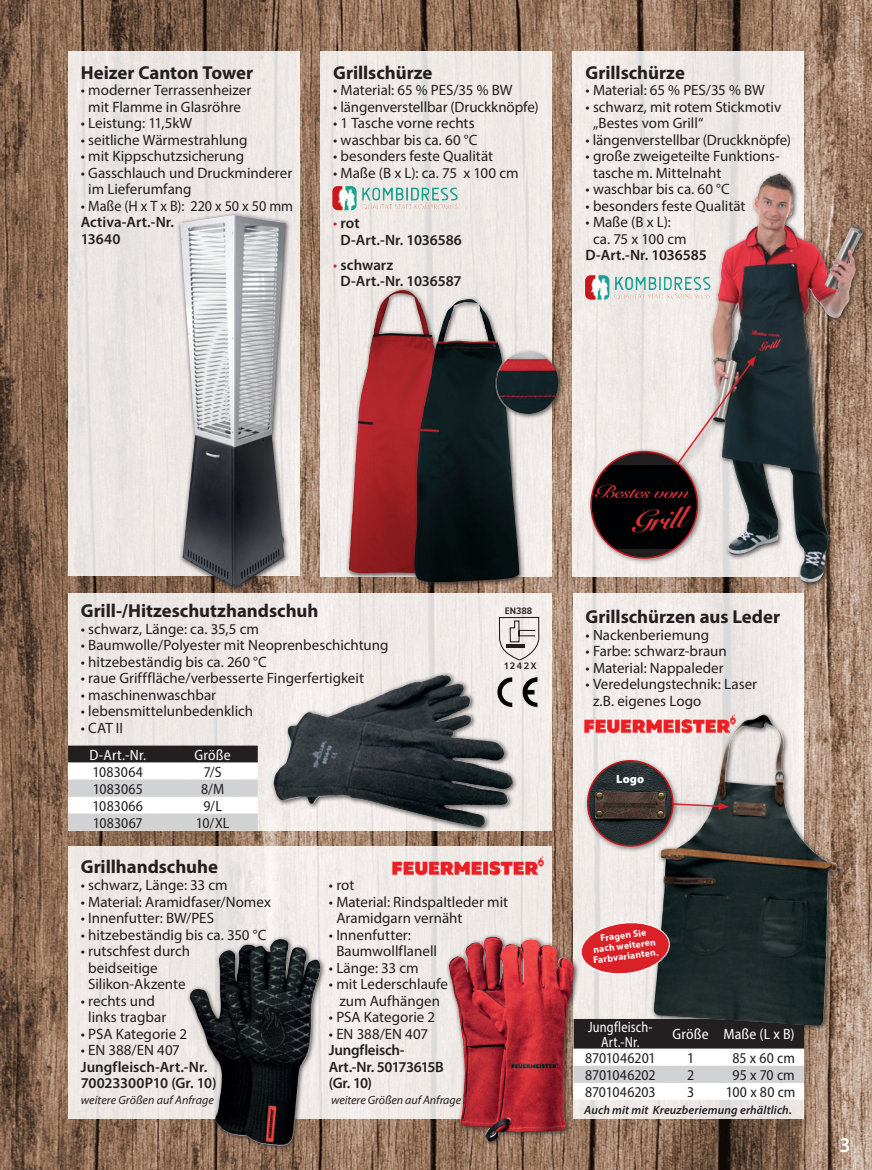
<style>
.page{position:relative;width:872px;height:1170px;background:#fff}
.page>*{position:absolute;margin:0;border:0;box-sizing:border-box;transform-origin:0 0}
.t1{font:600 21px "Myriad Pro";color:#fff}
.t2{font:700 18.75px "Myriad Pro";color:#231f20}
.t3{font:15px/16.5px "Myriad Pro";color:#231f20}
.t4{font:600 15px/16.5px "Myriad Pro";letter-spacing:-.005em;color:#231f20}
.t5{font:semi-condensed 15px "Myriad Pro";color:#231f20}
.t6{font:semi-condensed 15px "Myriad Pro";letter-spacing:.01em;color:#fff}
.t7{font:semi-condensed 15px/15px "Myriad Pro";letter-spacing:.01em;color:#fff;text-align:center;scale:.9 1}
.t8{font:italic 12px "Myriad Pro";color:#231f20}
.t9{font:italic 600 12px "Myriad Pro";letter-spacing:.01em;color:#231f20}
.t10{font:900 12px "Myriad Pro";color:#fff}
.t11{font:600 9.75px "Proxima Nova Cond";letter-spacing:.075em;color:#231f20;scale:1.1 1}
.t12{font:700 9.6px/10.5px "Myriad Pro";color:#fff;text-align:center}
.t13{font:700 8.55px "Helvetica Neue";color:#231f20;scale:.96 1}
.s1{font-weight:400;color:#da2128}
</style>
<div class="page">
<img style="left:0;top:0;width:872px;height:1169px">
<div style="left:68px;top:51px;width:231px;height:524px;background:#ebe6e3"></div>
<div style="left:320px;top:51px;width:231px;height:525px;background:#eee9e5"></div>
<div style="left:345px;top:287px;width:157px;height:292px;background:#231f20;opacity:.75"></div>
<img style="left:348px;top:290px;width:110px;height:283px">
<div style="left:411px;top:296px;width:153px;height:292px;background:#231f20;opacity:.75"></div>
<img style="left:414px;top:299px;width:105px;height:283px">
<div style="left:573px;top:51px;width:231px;height:525px;background:#f0eae7"></div>
<div style="left:709px;top:170px;width:159px;height:418px;background:#231f20;opacity:.75"></div>
<img style="left:711px;top:173px;width:117px;height:411px">
<div style="left:636px;top:351px;width:130px;height:174px;background:#231f20;opacity:.75"></div>
<svg style="left:639px;top:355px;width:117px;height:161px"></svg>
<div style="left:587px;top:447px;width:117px;height:117px;background:#231f20;opacity:.5"></div>
<div style="left:591px;top:451px;width:106px;height:107px;background:#231f20;border-radius:50%"></div>
<img style="left:591px;top:465px;width:106px;height:84px">
<div style="left:590px;top:451px;width:108px;height:107px;border:2px solid #cd151d;border-radius:50%"></div>
<div style="left:68px;top:593px;width:483px;height:237px;background:#eee9e5"></div>
<div style="left:270px;top:671px;width:248px;height:161px;background:#231f20;opacity:.75"></div>
<img style="left:273px;top:675px;width:240px;height:152px">
<svg style="left:499px;top:616px;width:40px;height:44px"></svg>
<svg style="left:68px;top:745px;width:190px;height:85px"></svg>
<img style="left:496px;top:677px;width:41px;height:30px">
<svg style="left:573px;top:593px;width:231px;height:525px;fill:#f0ebe7"></svg>
<svg style="left:579px;top:1018px;width:225px;height:81px"></svg>
<div style="left:650px;top:711px;width:198px;height:320px;background:#231f20;opacity:.75"></div>
<img style="left:653px;top:715px;width:190px;height:310px">
<svg style="left:579px;top:920px;width:92px;height:56px"></svg>
<div style="left:655px;top:797px;width:84px;height:23px;background:#231f20;opacity:.75"></div>
<svg style="left:679px;top:801px;width:50px;height:9px"></svg>
<div style="left:583px;top:756px;width:96px;height:96px;background:#231f20;opacity:.5"></div>
<img style="left:587px;top:760px;width:86px;height:85px;border-radius:43px">
<div style="left:587px;top:760px;width:86px;height:86px;border:2px solid #cd151d;border-radius:50%"></div>
<div style="left:68px;top:846px;width:483px;height:272px;background:#efeae6"></div>
<div style="left:187px;top:935px;width:139px;height:215px;background:#231f20;opacity:.75"></div>
<img style="left:190px;top:940px;width:131px;height:205px">
<div style="left:446px;top:933px;width:133px;height:214px;background:#231f20;opacity:.75"></div>
<img style="left:449px;top:936px;width:43px;height:86px">
<div style="left:177px;top:212px;width:114px;height:381px;background:#231f20;opacity:.75"></div>
<img style="left:180px;top:215px;width:106px;height:373px">
<img style="left:585px;top:275px;width:125px;height:25px">
<img style="left:332px;top:186px;width:126px;height:24px">
<img style="left:392px;top:851px;width:152px;height:27px">
<img style="left:580px;top:709px;width:159px;height:27px">
<p class="t2" style="left:81px;top:60px;width:174px">Heizer Canton Tower</p>
<p class="t3" style="left:81px;top:82px;width:172px;text-align:center">• moderner Terrassenheizer mit Flamme in Glasröhre</p>
<p class="t3" style="left:81px;top:115px;width:113px">• Leistung: 11,5kW</p>
<p class="t3" style="left:81px;top:131px;width:168px">• seitliche Wärmestrahlung</p>
<p class="t3" style="left:81px;top:148px;width:165px">• mit Kippschutzsicherung</p>
<p class="t3" style="left:88px;top:164px;width:205px;text-indent:-7px">• Gasschlauch und Druckminderer im Lieferumfang</p>
<p class="t3" style="left:81px;top:197px;width:214px">• Maße (H x T x B): 220 x 50 x 50 mm</p>
<p class="t4" style="left:81px;top:214px;width:95px">Activa-Art.-Nr.<br>13640</p>
<p class="t2" style="left:333px;top:60px;width:101px">Grillschürze</p>
<p class="t3" style="left:333px;top:82px;width:181px">• Material: 65 % PES/35 % BW</p>
<p class="t3" style="left:333px;top:98px;width:207px">• längenverstellbar (Druckknöpfe)</p>
<p class="t3" style="left:333px;top:115px;width:143px">• 1 Tasche vorne rechts</p>
<p class="t3" style="left:333px;top:131px;width:146px">• waschbar bis ca. 60 °C</p>
<p class="t3" style="left:333px;top:148px;width:161px">• besonders feste Qualität</p>
<p class="t3" style="left:333px;top:164px;width:187px">• Maße (B x L): ca. 75 x 100 cm</p>
<p class="t4" style="left:340px;top:215px;width:123px;text-indent:-7px"><span class="s1">•</span> rot<br>D-Art.-Nr. 1036586</p>
<p class="t4" style="left:340px;top:256px;width:122px;text-indent:-7px"><span class="s1">•</span> schwarz<br>D-Art.-Nr. 1036587</p>
<p class="t2" style="left:585px;top:60px;width:101px">Grillschürze</p>
<p class="t3" style="left:585px;top:82px;width:181px">• Material: 65 % PES/35 % BW</p>
<p class="t3" style="left:593px;top:98px;width:190px;text-indent:-7px">• schwarz, mit rotem Stickmotiv „Bestes vom Grill“</p>
<p class="t3" style="left:585px;top:131px;width:207px">• längenverstellbar (Druckknöpfe)</p>
<p class="t3" style="left:593px;top:148px;width:187px;text-indent:-7px">• große zweigeteilte Funktions&shy;tasche m. Mittelnaht</p>
<p class="t3" style="left:585px;top:181px;width:146px">• waschbar bis ca. 60 °C</p>
<p class="t3" style="left:585px;top:197px;width:161px">• besonders feste Qualität</p>
<p class="t3" style="left:593px;top:214px;width:95px;text-indent:-7px">• Maße (B x L): ca. 75 x 100 cm</p>
<p class="t4" style="left:585px;top:247px;width:123px">D-Art.-Nr. 1036585</p>
<p class="t2" style="left:81px;top:598px;width:239px">Grill-/Hitzeschutzhandschuh</p>
<p class="t3" style="left:81px;top:620px;width:180px">• schwarz, Länge: ca. 35,5 cm</p>
<p class="t3" style="left:81px;top:636px;width:309px">• Baumwolle/Polyester mit Neoprenbeschichtung</p>
<p class="t3" style="left:81px;top:653px;width:187px">• hitzebeständig bis ca. 260 °C</p>
<p class="t3" style="left:81px;top:669px;width:285px">• raue Grifffläche/verbesserte Fingerfertigkeit</p>
<p class="t3" style="left:81px;top:686px;width:137px">• maschinenwaschbar</p>
<p class="t3" style="left:81px;top:702px;width:174px">• lebensmittelunbedenklich</p>
<p class="t3" style="left:81px;top:719px;width:44px">• CAT II</p>
<p class="t6" style="left:89px;top:745px;width:58px">D-Art.-Nr.</p>
<p class="t6" style="left:195px;top:745px;width:38px">Größe</p>
<p class="t5" style="left:93px;top:762px;width:52px">1083064</p>
<p class="t5" style="left:204px;top:762px;width:19px">7/S</p>
<p class="t5" style="left:93px;top:779px;width:52px">1083065</p>
<p class="t5" style="left:201px;top:779px;width:25px">8/M</p>
<p class="t5" style="left:93px;top:796px;width:52px">1083066</p>
<p class="t5" style="left:203px;top:796px;width:20px">9/L</p>
<p class="t5" style="left:93px;top:813px;width:51px">1083067</p>
<p class="t5" style="left:196px;top:813px;width:35px">10/XL</p>
<p class="t11" style="left:505px;top:603px;width:27px">EN388</p>
<p class="t13" style="left:506px;top:605px;width:30px">EN 388</p>
<p class="t11" style="left:504px;top:658px;width:31px">1242X</p>
<p class="t2" style="left:81px;top:854px;width:139px">Grillhandschuhe</p>
<p class="t3" style="left:81px;top:876px;width:148px">• schwarz, Länge: 33 cm</p>
<p class="t3" style="left:81px;top:892px;width:192px">• Material: Aramidfaser/Nomex</p>
<p class="t3" style="left:81px;top:909px;width:135px">• Innenfutter: BW/PES</p>
<p class="t3" style="left:81px;top:925px;width:187px">• hitzebeständig bis ca. 350 °C</p>
<p class="t3" style="left:88px;top:942px;width:103px;text-indent:-7px">• rutschfest durch beidseitige<br>Silikon-Akzente</p>
<p class="t3" style="left:88px;top:991px;width:80px;text-indent:-7px">• rechts und links tragbar</p>
<p class="t3" style="left:81px;top:1024px;width:108px">• PSA Kategorie 2</p>
<p class="t3" style="left:81px;top:1041px;width:101px">• EN 388/EN 407</p>
<p class="t4" style="left:81px;top:1057px;width:137px">Jungfleisch-Art.-Nr.<br>70023300P10 (Gr. 10)</p>
<p class="t8" style="left:81px;top:1092px;width:135px">weitere Größen auf Anfrage</p>
<p class="t8" style="left:331px;top:1092px;width:132px">weitere Größen auf Anfrage</p>
<p class="t3" style="left:329px;top:876px;width:27px">• rot</p>
<p class="t3" style="left:336px;top:893px;width:173px;text-indent:-7px">• Material: Rindspaltleder mit<br>Aramidgarn vernäht</p>
<p class="t3" style="left:336px;top:926px;width:102px;text-indent:-7px">• Innenfutter:<br>Baumwollflanell</p>
<p class="t3" style="left:329px;top:959px;width:91px">• Länge: 33 cm</p>
<p class="t3" style="left:329px;top:975px;width:121px;text-align:center">• mit Lederschlaufe zum Aufhängen</p>
<p class="t3" style="left:329px;top:1008px;width:108px">• PSA Kategorie 2</p>
<p class="t3" style="left:329px;top:1025px;width:101px">• EN 388/EN 407</p>
<p class="t4" style="left:329px;top:1041px;width:116px">Jungfleisch-<br>Art.-Nr. 50173615B (Gr. 10)</p>
<p class="t2" style="left:585px;top:604px;width:196px">Grillschürzen aus Leder</p>
<p class="t3" style="left:585px;top:626px;width:125px">• Nackenberiemung</p>
<p class="t3" style="left:585px;top:642px;width:143px">• Farbe: schwarz-braun</p>
<p class="t3" style="left:585px;top:659px;width:140px">• Material: Nappaleder</p>
<p class="t3" style="left:593px;top:675px;width:166px;text-indent:-7px">• Veredelungstechnik: Laser z.B. eigenes Logo</p>
<p class="t10" style="left:616px;top:771px;width:30px">Logo</p>
<p class="t12" style="left:590px;top:933px;width:67px;rotate:-7deg">Fragen Sie nach weiteren<br>Farbvarianten.</p>
<p class="t7" style="left:588px;top:1019px;width:73px">Jungfleisch-<br>Art.-Nr.</p>
<p class="t6" style="left:672px;top:1025px;width:124px">Größe Maße (L x B)</p>
<p class="t5" style="left:585px;top:1048px;width:72px">8701046201</p>
<p class="t5" style="left:687px;top:1048px;width:9px">1</p>
<p class="t5" style="left:732px;top:1048px;width:64px">85 x 60 cm</p>
<p class="t5" style="left:585px;top:1065px;width:72px">8701046202</p>
<p class="t5" style="left:687px;top:1065px;width:9px">2</p>
<p class="t5" style="left:732px;top:1065px;width:64px">95 x 70 cm</p>
<p class="t5" style="left:585px;top:1082px;width:72px">8701046203</p>
<p class="t5" style="left:687px;top:1082px;width:9px">3</p>
<p class="t5" style="left:725px;top:1082px;width:71px">100 x 80 cm</p>
<p class="t9" style="left:584px;top:1102px;width:209px">Auch mit mit Kreuzberiemung erhältlich.</p>
<h1 class="t1" style="left:839px;top:1131px;width:13px">3</h1>
</div>
